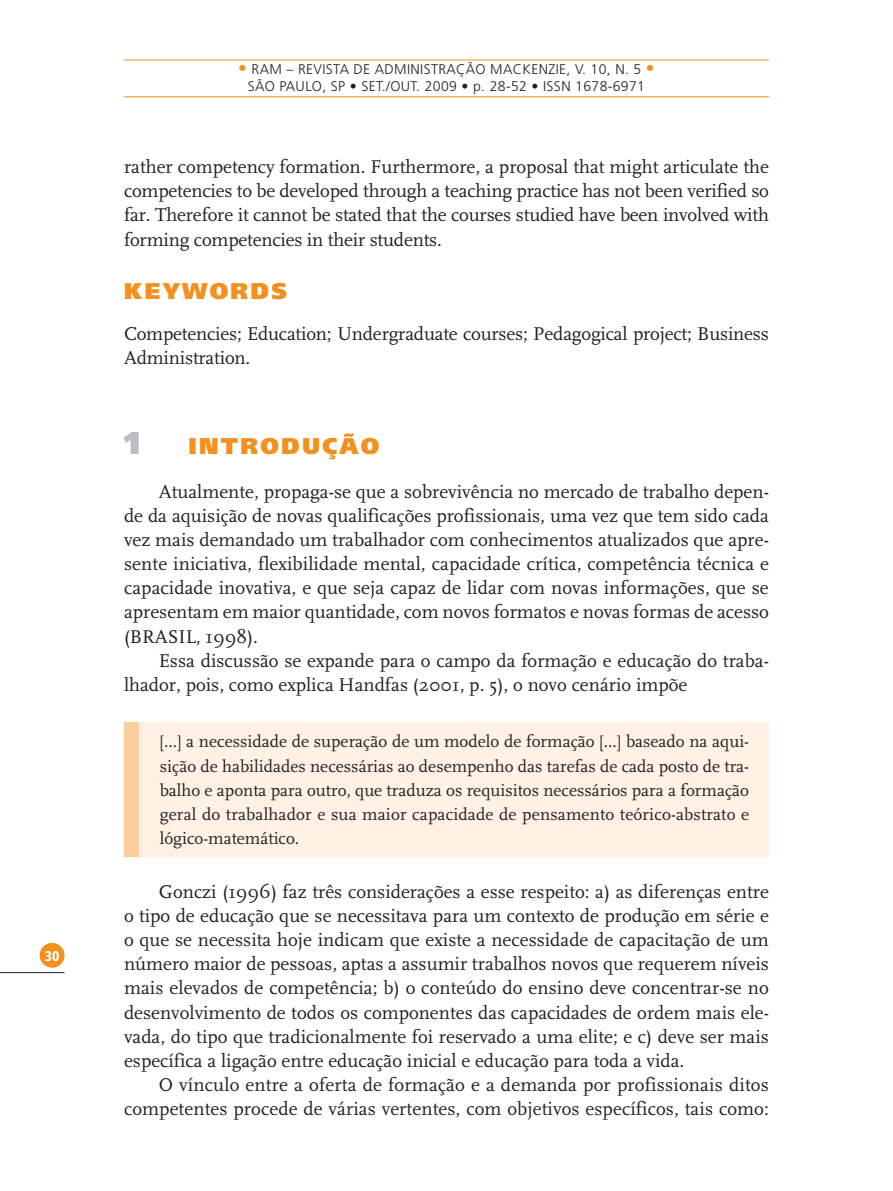
<style>
.page{position:relative;width:893px;height:1191px;background:#fff}
.page>*{position:absolute;margin:0;border:0;box-sizing:border-box;transform-origin:0 0}
.t1{font:900 31.5px "Frutiger";color:#bcbdc0}
.t2{font:900 22.75px "Frutiger";letter-spacing:.1em;color:#f4901d}
.t3{font:19.25px/24.2px "FF Scala";color:#231f20;text-align:justify}
.t4{font:17.5px/24.2px "FF Scala";letter-spacing:.01em;color:#231f20;text-align:justify}
.t5{font:300 14px/16.8px "Frutiger";letter-spacing:.025em;color:#231f20;text-align:center}
.t6{font:900 condensed 14px "Frutiger";color:#fff}
.s1{font-size:17.5px;color:#f4901d}
</style>
<div class="page">
<div style="left:40px;top:943px;width:24px;height:24px;background:#f4901d;border-radius:50%"></div>
<hr style="left:0;top:972px;width:64px;height:1px;background:#231f20">
<hr style="left:124px;top:96px;width:645px;height:1px;background:#f4901d">
<hr style="left:124px;top:60px;width:645px;height:1px;background:#f4901d">
<div style="left:124px;top:722px;width:16px;height:134px;background:#fcce9d"></div>
<div style="left:140px;top:722px;width:629px;height:134px;background:#fef2e4"></div>
<p class="t6" style="left:45px;top:950px;width:16px">30</p>
<p class="t5" style="left:238px;top:62px;width:418px"><span class="s1">•</span> RAM – REVISTA DE ADMINISTRAÇÃO MACKENZIE, V. 10, N. 5 <span class="s1">•<br></span>SÃO PAULO, SP • SET./OUT. 2009 • p. 28-52 • ISSN 1678-6971</p>
<p class="t3" style="left:124px;top:156px;width:646px">rather competency formation. Furthermore, a proposal that might articulate the competencies to be developed through a teaching practice has not been verified so far. Therefore it cannot be stated that the courses studied have been involved with forming competencies in their students.</p>
<p class="t2" style="left:124px;top:282px;width:164px">KEYWORDS</p>
<p class="t3" style="left:124px;top:323px;width:646px">Competencies; Education; Undergraduate courses; Pedagogical project; Business<br>Administration.</p>
<h1 class="t1" style="left:124px;top:430px;width:18px">1</h1>
<p class="t2" style="left:189px;top:436px;width:192px">INTRODUÇÃO</p>
<p class="t3" style="left:124px;top:481px;width:646px;text-indent:35px">Atualmente, propaga-se que a sobrevivência no mercado de trabalho depen&shy;de da aquisição de novas qualificações profissionais, uma vez que tem sido cada vez mais demandado um trabalhador com conhecimentos atualizados que apre&shy;sente iniciativa, flexibilidade mental, capacidade crítica, competência técnica e capacidade inovativa, e que seja capaz de lidar com novas informações, que se apresentam em maior quantidade, com novos formatos e novas formas de acesso (BRASIL, 1998).</p>
<p class="t3" style="left:124px;top:650px;width:646px;text-indent:35px">Essa discussão se expande para o campo da formação e educação do traba&shy;lhador, pois, como explica Handfas (2001, p. 5), o novo cenário impõe</p>
<p class="t4" style="left:160px;top:731px;width:591px">[...] a necessidade de superação de um modelo de formação [...] baseado na aqui&shy;sição de habilidades necessárias ao desempenho das tarefas de cada posto de tra&shy;balho e aponta para outro, que traduza os requisitos necessários para a formação geral do trabalhador e sua maior capacidade de pensamento teórico-abstrato e lógico-matemático.</p>
<p class="t3" style="left:124px;top:881px;width:646px;text-indent:35px">Gonczi (1996) faz três considerações a esse respeito: a) as diferenças entre o tipo de educação que se necessitava para um contexto de produção em série e o que se necessita hoje indicam que existe a necessidade de capacitação de um número maior de pessoas, aptas a assumir trabalhos novos que requerem níveis mais elevados de competência; b) o conteúdo do ensino deve concentrar-se no desenvolvimento de todos os componentes das capacidades de ordem mais ele&shy;vada, do tipo que tradicionalmente foi reservado a uma elite; e c) deve ser mais específica a ligação entre educação inicial e educação para toda a vida.</p>
<p class="t3" style="left:124px;top:1074px;width:646px;text-align:right">O vínculo entre a oferta de formação e a demanda por profissionais ditos competentes procede de várias vertentes, com objetivos específicos, tais como:</p>
</div>
